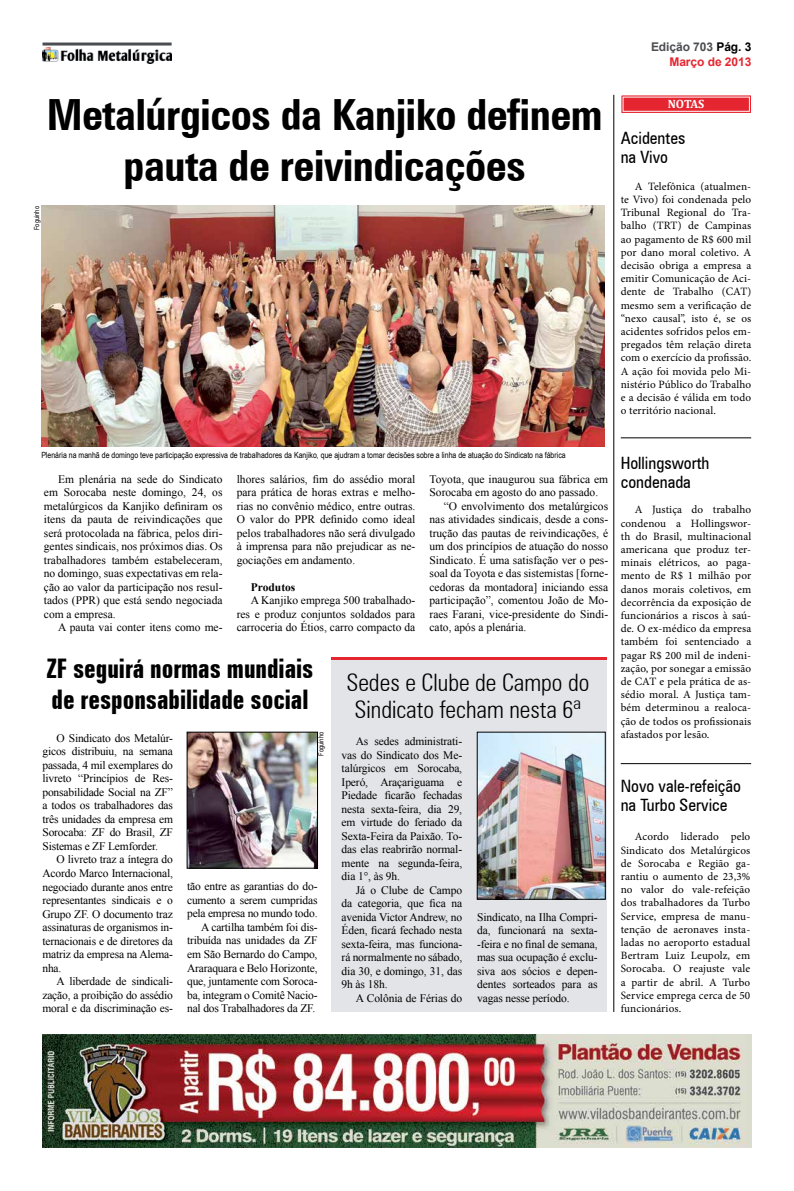
<style>
.page{position:relative;width:794px;height:1191px;background:#fff}
.page>*{position:absolute;margin:0;border:0;box-sizing:border-box;transform-origin:0 0}
.t1{font:700 condensed 43px/51px "Zurich BT";letter-spacing:-.01em;color:#000;text-align:center}
.t2{font:700 extra-condensed 27px/31px "Zurich BT";color:#000}
.t3{font:300 condensed 24px/27px "Zurich BT";color:#000;text-align:center}
.t4{font:condensed 17px/19px "Zurich BT";color:#000}
.t5{font:700 12px/14.4px "Arial";letter-spacing:-.005em;color:#e52630;text-align:right}
.t6{font:700 12px "Cambria";letter-spacing:-.015em;color:#fff}
.t7{font:11.5px/13.5px "Times New Roman";letter-spacing:-.01em;color:#000;text-align:justify}
.t8{font:700 11.5px "Times New Roman";color:#000}
.t9{font:11.2px/13.2px "Minion Pro";letter-spacing:.01em;color:#000;text-align:justify}
.t10{font:8.5px "Arial Narrow";color:#000}
.t11{font:7px "Arial Narrow";color:#000}
.s1{color:#4b4d50}
.s2{color:#000}
</style>
<div class="page">
<div style="left:332px;top:657px;width:275px;height:355px;background:#e3e4e7"></div>
<hr style="left:332px;top:657px;width:275px;height:3px;background:#e52630">
<hr style="left:43px;top:43px;width:129px;height:3px;background:#4b4d50">
<img style="left:43px;top:48px;width:129px;height:15px">
<svg style="left:621px;top:95px;width:130px;height:18px;background:#e6363f"></svg>
<div style="left:622px;top:97px;width:127px;height:15px;border:1px solid #fff"></div>
<hr style="left:621px;top:437px;width:130px;height:1px;background:#000">
<hr style="left:621px;top:763px;width:130px;height:1px;background:#000">
<hr style="left:613px;top:95px;width:1px;height:917px;background:#000">
<img style="left:43px;top:1034px;width:708px;height:113px">
<img style="left:189px;top:734px;width:127px;height:132px">
<div style="left:187px;top:732px;width:131px;height:136px;border:1px solid #000"></div>
<img style="left:479px;top:734px;width:124px;height:163px">
<img style="left:41px;top:205px;width:563px;height:241px">
<p class="t11" style="left:32px;top:230px;width:25px;rotate:-90deg">Foguinho</p>
<h1 class="t1" style="left:47px;top:89px;width:557px">Metalúrgicos da Kanjiko definem pauta de reivindicações</h1>
<p class="t5" style="left:651px;top:40px;width:102px"><span class="s1">Edição 703</span> <span class="s2">Pág. 3<br></span>Março de 2013</p>
<p class="t6" style="left:668px;top:96px;width:38px">NOTAS</p>
<h3 class="t4" style="left:621px;top:128px;width:66px">Acidentes na Vivo</h3>
<p class="t9" style="left:621px;top:180px;width:132px;text-indent:14px">A Telefônica (atualmen&shy;te Vivo) foi condenada pelo Tribunal Regional do Tra&shy;balho (TRT) de Campinas ao pagamento de R$ 600 mil por dano moral coletivo. A decisão obriga a empresa a emitir Comunicação de Aci&shy;dente de Trabalho (CAT) mesmo sem a verificação de “nexo causal”, isto é, se os acidentes sofridos pelos em&shy;pregados têm relação direta com o exercício da profissão.<br>A ação foi movida pelo Mi&shy;nistério Público do Trabalho e a decisão é válida em todo o território nacional.</p>
<p class="t10" style="left:41px;top:449px;width:526px">Plenária na manhã de domingo teve participação expressiva de trabalhadores da Kanjiko, que ajudram a tomar decisões sobre a linha de atuação do Sindicato na fábrica</p>
<p class="t7" style="left:44px;top:472px;width:180px;text-indent:14px">Em plenária na sede do Sindicato em Sorocaba neste domingo, 24, os metalúrgicos da Kanjiko definiram os itens da pauta de reivindicações que será protocolada na fábrica, pelos diri&shy;gentes sindicais, nos próximos dias. Os trabalhadores também estabeleceram, no domingo, suas expectativas em rela&shy;ção ao valor da participação nos resul&shy;tados (PPR) que está sendo negociada com a empresa.</p>
<p class="t7" style="left:58px;top:620px;width:166px">A pauta vai conter itens como me-</p>
<p class="t7" style="left:237px;top:472px;width:180px">lhores salários, fim do assédio moral para prática de horas extras e melho&shy;rias no convênio médico, entre outras.<br>O valor do PPR definido como ideal pelos trabalhadores não será divulgado à imprensa para não prejudicar as ne&shy;gociações em andamento.</p>
<p class="t8" style="left:251px;top:579px;width:46px">Produtos</p>
<p class="t7" style="left:237px;top:593px;width:180px;text-indent:14px">A Kanjiko emprega 500 trabalhado&shy;res e produz conjuntos soldados para carroceria do Étios, carro compacto da</p>
<p class="t7" style="left:429px;top:472px;width:180px">Toyota, que inaugurou sua fábrica em</p>
<p class="t7" style="left:429px;top:485px;width:170px">Sorocaba em agosto do ano passado.</p>
<p class="t7" style="left:444px;top:499px;width:166px">“O envolvimento dos metalúrgicos</p>
<p class="t7" style="left:429px;top:512px;width:180px">nas atividades sindicais, desde a cons-</p>
<p class="t7" style="left:429px;top:526px;width:180px">trução das pautas de reivindicações, é</p>
<p class="t7" style="left:429px;top:539px;width:180px">um dos princípios de atuação do nosso</p>
<p class="t7" style="left:429px;top:553px;width:180px">Sindicato. É uma satisfação ver o pes-</p>
<p class="t7" style="left:429px;top:566px;width:180px">soal da Toyota e das sistemistas [forne-</p>
<p class="t7" style="left:429px;top:580px;width:180px">cedoras da montadora] iniciando essa</p>
<p class="t7" style="left:429px;top:593px;width:180px">participação”, comentou João de Mo-</p>
<p class="t7" style="left:429px;top:607px;width:180px">raes Farani, vice-presidente do Sindi-</p>
<p class="t7" style="left:429px;top:620px;width:98px">cato, após a plenária.</p>
<h2 class="t2" style="left:47px;top:653px;width:268px">ZF seguirá normas mundiais de responsabilidade social</h2>
<p class="t7" style="left:42px;top:731px;width:132px;text-indent:14px">O Sindicato dos Metalúr&shy;gicos distribuiu, na semana passada, 4 mil exemplares do livreto “Princípios de Res&shy;ponsabilidade Social na ZF” a todos os trabalhadores das três unidades da empresa em Sorocaba: ZF do Brasil, ZF Sistemas e ZF Lemforder.</p>
<p class="t7" style="left:42px;top:852px;width:132px;text-indent:14px">O livreto traz a íntegra do Acordo Marco Internacional, negociado durante anos entre representantes sindicais e o Grupo ZF. O documento traz assinaturas de organismos in&shy;ternacionais e de diretores da matriz da empresa na Alema&shy;nha.</p>
<p class="t7" style="left:42px;top:974px;width:132px;text-indent:14px">A liberdade de sindicali&shy;zação, a proibição do assédio moral e da discriminação es-</p>
<p class="t11" style="left:316px;top:756px;width:25px;rotate:-90deg">Foguinho</p>
<p class="t7" style="left:187px;top:879px;width:132px;text-align:right">tão entre as garantias do do&shy;cumento a serem cumpridas pela empresa no mundo todo.<br>A cartilha também foi dis&shy;tribuída nas unidades da ZF em São Bernardo do Campo,<br>Araraquara e Belo Horizonte, que, juntamente com Soroca&shy;ba, integram o Comitê Nacio&shy;nal dos Trabalhadores da ZF.</p>
<h3 class="t3" style="left:346px;top:668px;width:245px">Sedes e Clube de Campo do<br>Sindicato fecham nesta 6ª</h3>
<p class="t7" style="left:342px;top:734px;width:122px;text-indent:14px">As sedes administrati&shy;vas do Sindicato dos Me&shy;talúrgicos em Sorocaba, Iperó, Araçariguama e Piedade ficarão fechadas nesta sexta-feira, dia 29, em virtude do feriado da Sexta-Feira da Paixão. To&shy;das elas reabrirão normal&shy;mente na segunda-feira, dia 1°, às 9h.</p>
<p class="t7" style="left:342px;top:883px;width:122px;text-indent:14px">Já o Clube de Campo da categoria, que fica na avenida Victor Andrew, no Éden, ficará fechado nesta sexta-feira, mas funciona&shy;rá normalmente no sábado, dia 30, e domingo, 31, das 9h às 18h.</p>
<p class="t7" style="left:356px;top:991px;width:108px">A Colônia de Férias do</p>
<p class="t7" style="left:477px;top:910px;width:122px">Sindicato, na Ilha Compri&shy;da, funcionará na sexta--feira e no final de semana, mas sua ocupação é exclu&shy;siva aos sócios e depen&shy;dentes sorteados para as vagas nesse período.</p>
<h3 class="t4" style="left:621px;top:453px;width:90px">Hollingsworth condenada</h3>
<p class="t9" style="left:621px;top:503px;width:132px;text-indent:14px">A Justiça do trabalho condenou a Hollingswor&shy;th do Brasil, multinacional americana que produz ter&shy;minais elétricos, ao paga&shy;mento de R$ 1 milhão por danos morais coletivos, em decorrência da exposição de funcionários a riscos à saú&shy;de. O ex-médico da empresa também foi sentenciado a pagar R$ 200 mil de indeni&shy;zação, por sonegar a emissão de CAT e pela prática de as&shy;sédio moral. A Justiça tam&shy;bém determinou a realoca&shy;ção de todos os profissionais afastados por lesão.</p>
<h3 class="t4" style="left:621px;top:776px;width:122px">Novo vale-refeição na Turbo Service</h3>
<p class="t9" style="left:621px;top:830px;width:131px;text-indent:14px">Acordo liderado pelo Sindicato dos Metalúrgicos de Sorocaba e Região ga&shy;rantiu o aumento de 23,3% no valor do vale-refeição dos trabalhadores da Turbo Service, empresa de manu&shy;tenção de aeronaves insta&shy;ladas no aeroporto estadual Bertram Luiz Leupolz, em Sorocaba. O reajuste vale a partir de abril. A Turbo Service emprega cerca de 50 funcionários.</p>
</div>
